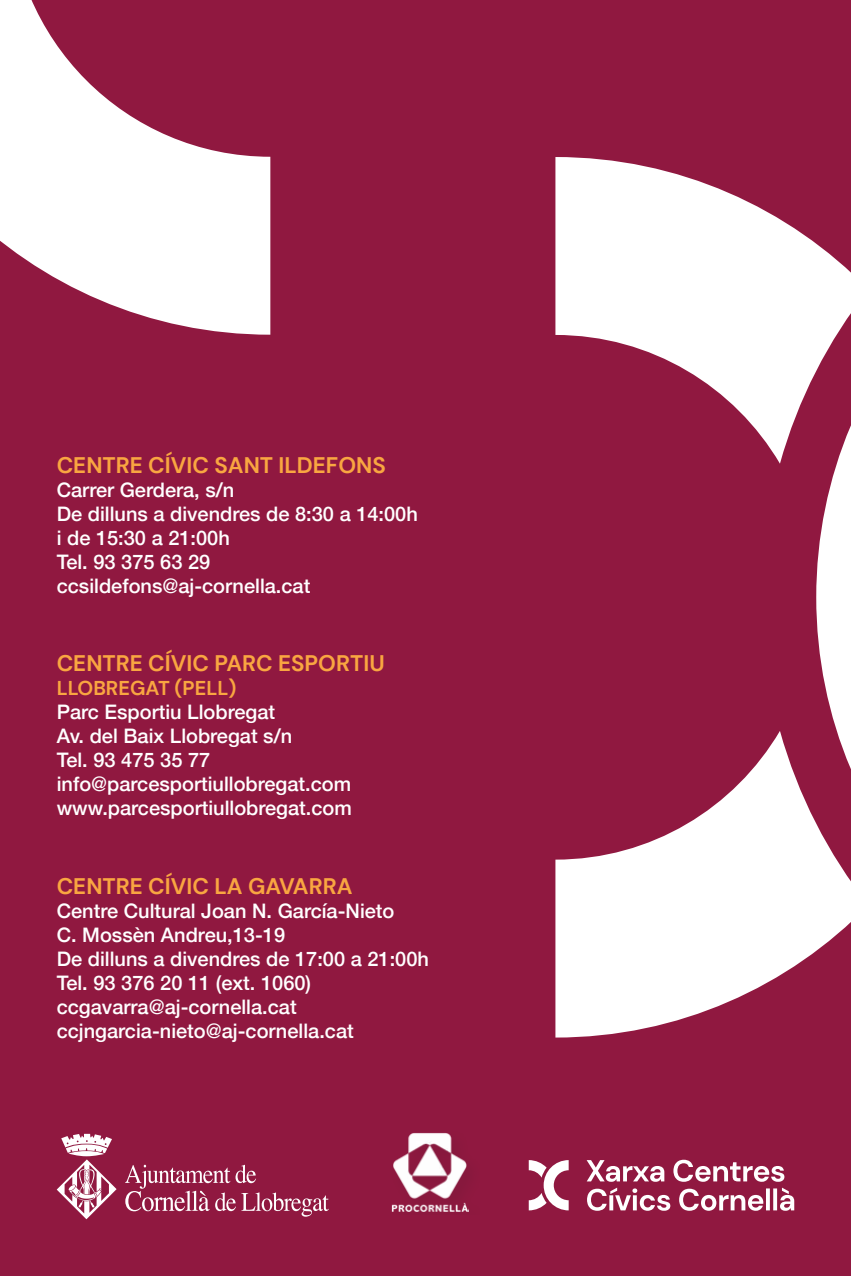
<style>
.page{position:relative;width:851px;height:1276px;background:#fff}
.page>*{position:absolute;margin:0;border:0;box-sizing:border-box;transform-origin:0 0}
.t1{font:700 22.5px "DM Sans";color:#f9a641}
.t2{font:500 20px "Helvetica Neue";color:#fff}
.t3{font:700 20px "DM Sans";color:#f9a641}
</style>
<div class="page">
<div style="left:0;top:0;width:850px;height:1276px;background:#901840"></div>
<svg style="left:528px;top:1160px;width:40px;height:50px"></svg>
<svg style="left:587px;top:1187px;width:207px;height:23px"></svg>
<svg style="left:586px;top:1159px;width:198px;height:22px"></svg>
<svg style="left:125px;top:1164px;width:204px;height:52px"></svg>
<svg style="left:69px;top:1151px;width:35px;height:5px"></svg>
<svg style="left:61px;top:1133px;width:51px;height:20px"></svg>
<svg style="left:57px;top:1159px;width:59px;height:60px"></svg>
<img style="left:392px;top:1133px;width:76px;height:79px">
<svg style="left:555px;top:157px;width:295px;height:880px"></svg>
<svg style="left:0;top:0;width:270px;height:335px;fill:#fff"></svg>
<p class="t1" style="left:57px;top:451px;width:330px">CENTRE CÍVIC SANT ILDEFONS</p>
<p class="t2" style="left:57px;top:474px;width:179px">Carrer Gerdera, s/n</p>
<p class="t2" style="left:57px;top:498px;width:362px">De dilluns a divendres de 8:30 a 14:00h</p>
<p class="t2" style="left:57px;top:522px;width:175px">i de 15:30 a 21:00h</p>
<p class="t2" style="left:57px;top:546px;width:155px">Tel. 93 375 63 29</p>
<p class="t2" style="left:57px;top:570px;width:255px">ccsildefons@aj-cornella.cat</p>
<p class="t1" style="left:57px;top:649px;width:329px">CENTRE CÍVIC PARC ESPORTIU</p>
<p class="t3" style="left:57px;top:676px;width:181px">LLOBREGAT (PELL)</p>
<p class="t2" style="left:57px;top:696px;width:220px">Parc Esportiu Llobregat</p>
<p class="t2" style="left:57px;top:720px;width:237px">Av. del Baix Llobregat s/n</p>
<p class="t2" style="left:57px;top:744px;width:155px">Tel. 93 475 35 77</p>
<p class="t2" style="left:57px;top:768px;width:296px">info@parcesportiullobregat.com</p>
<p class="t2" style="left:57px;top:792px;width:296px">www.parcesportiullobregat.com</p>
<p class="t1" style="left:57px;top:871px;width:297px">CENTRE CÍVIC LA GAVARRA</p>
<p class="t2" style="left:57px;top:894px;width:339px">Centre Cultural Joan N. García-Nieto</p>
<p class="t2" style="left:57px;top:918px;width:230px">C. Mossèn Andreu,13-19</p>
<p class="t2" style="left:57px;top:942px;width:374px">De dilluns a divendres de 17:00 a 21:00h</p>
<p class="t2" style="left:57px;top:966px;width:256px">Tel. 93 376 20 11 (ext. 1060)</p>
<p class="t2" style="left:57px;top:990px;width:241px">ccgavarra@aj-cornella.cat</p>
<p class="t2" style="left:57px;top:1014px;width:298px">ccjngarcia-nieto@aj-cornella.cat</p>
</div>
